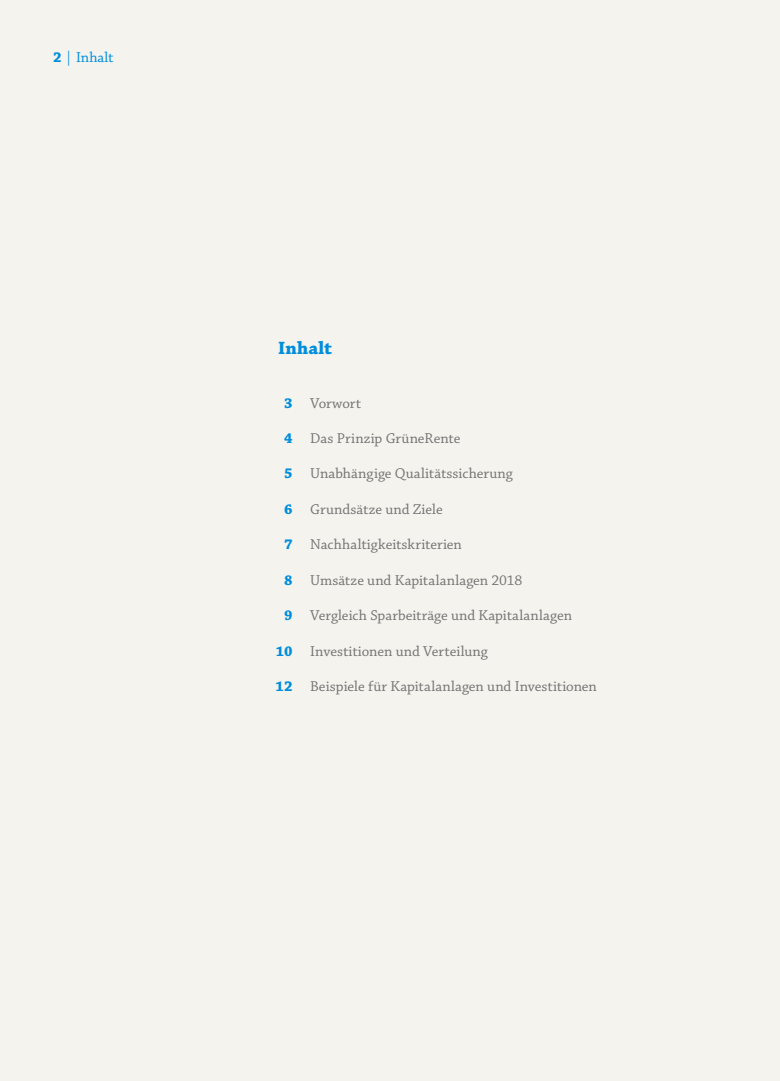
<style>
.page{position:relative;width:780px;height:1081px;background:#f4f3ee}
.page>*{position:absolute;margin:0;border:0;box-sizing:border-box;transform-origin:0 0}
.t1{font:700 18.75px "Chaparral Pro";letter-spacing:.01em;color:#008ddc}
.t2{font:15px "Chaparral Pro";color:#757474}
.t3{font:15px "Chaparral Pro";color:#008ddc}
.s1{font-weight:700}
.s2{font-weight:700;color:#008ddc}
</style>
<div class="page">
<p class="t3" style="left:53px;top:49px;width:62px"><span class="s1">2</span> | Inhalt</p>
<p class="t1" style="left:278px;top:337px;width:55px">Inhalt</p>
<p class="t2" style="left:284px;top:394px;width:79px"><span class="s2">3</span> Vorwort</p>
<p class="t2" style="left:284px;top:430px;width:178px"><span class="s2">4</span> Das Prinzip GrüneRente</p>
<p class="t2" style="left:284px;top:465px;width:230px"><span class="s2">5</span> Unabhängige Qualitätssicherung</p>
<p class="t2" style="left:284px;top:501px;width:160px"><span class="s2">6</span> Grundsätze und Ziele</p>
<p class="t2" style="left:284px;top:536px;width:179px"><span class="s2">7</span> Nachhaltigkeitskriterien</p>
<p class="t2" style="left:284px;top:572px;width:240px"><span class="s2">8</span> Umsätze und Kapitalanlagen 2018</p>
<p class="t2" style="left:284px;top:607px;width:289px"><span class="s2">9</span> Vergleich Sparbeiträge und Kapitalanlagen</p>
<p class="t2" style="left:276px;top:642px;width:213px"><span class="s2">10</span> Investitionen und Verteilung</p>
<p class="t2" style="left:275px;top:678px;width:323px"><span class="s2">12</span> Beispiele für Kapitalanlagen und Investitionen</p>
</div>
